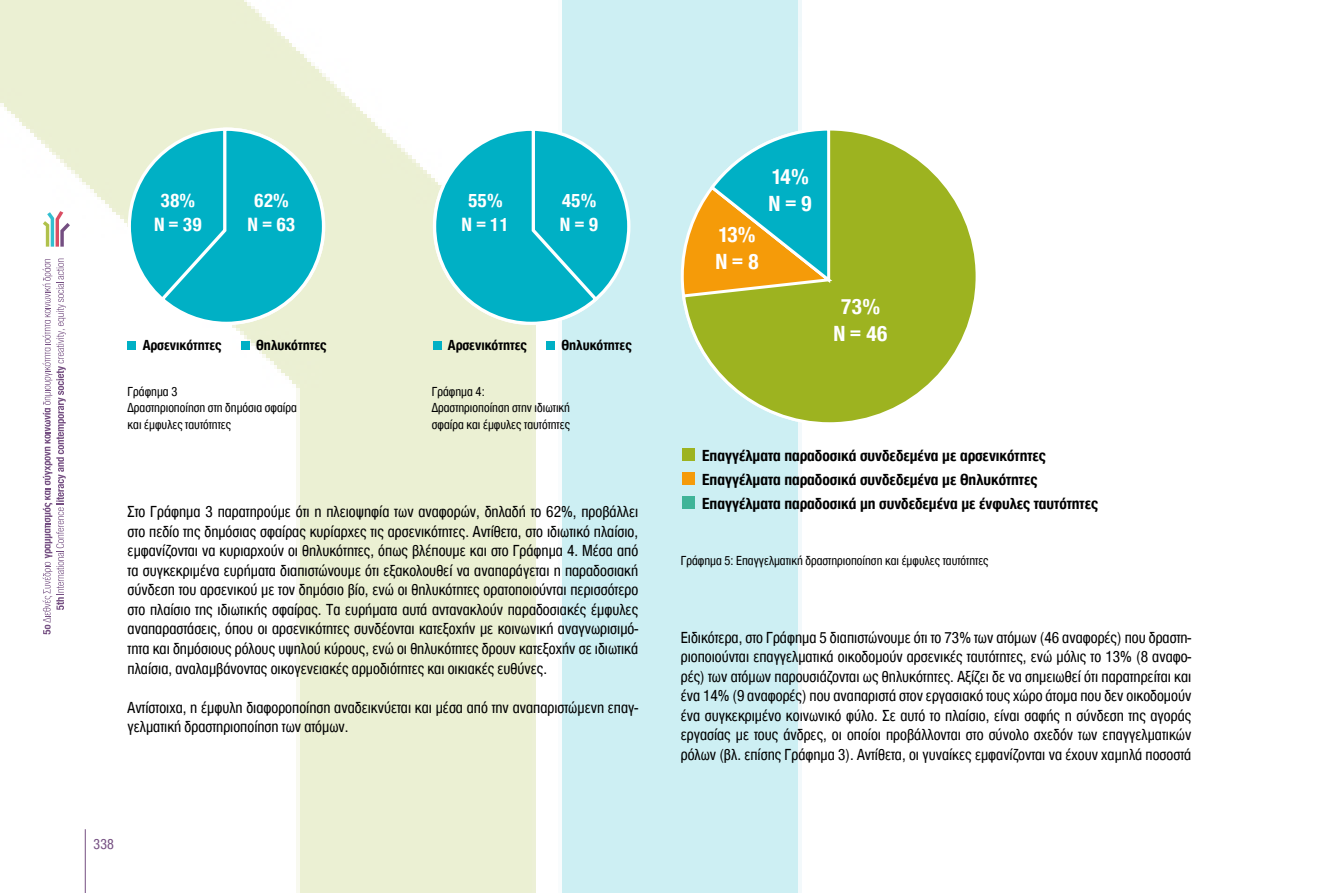
<style>
.page{position:relative;width:1319px;height:893px;background:#fff}
.page>*{position:absolute;margin:0;border:0;box-sizing:border-box;transform-origin:0 0}
.t1{font:700 22.5px/27px "CF Helvetica Cond";letter-spacing:-.05em;color:#fff}
.t2{font:700 19.8px/23.7px "CF Helvetica Cond";color:#fff;text-align:center}
.t3{font:16.5px/19.5px "CF Helvetica Cond";color:#000;text-align:justify}
.t4{font:700 16.5px/24px "CF Helvetica Cond";color:#000}
.t5{font:700 15px "CF Helvetica Cond";color:#000}
.t6{font:15px "CF Helvetica Cond";color:#532463}
.t7{font:13.5px/16.5px "CF Helvetica Cond";color:#000}
</style>
<div class="page">
<img style="left:0;top:0;width:802px;height:893px">
<div style="left:129px;top:129px;width:194px;height:194px;background:#00b0c5;border-radius:50%"></div>
<svg style="left:158px;top:126px;width:169px;height:201px"></svg>
<div style="left:128px;top:342px;width:8px;height:8px;background:#00b0c5"></div>
<div style="left:241px;top:342px;width:8px;height:8px;background:#00b0c5"></div>
<div style="left:434px;top:129px;width:194px;height:194px;background:#00b0c5;border-radius:50%"></div>
<svg style="left:431px;top:126px;width:169px;height:201px"></svg>
<div style="left:433px;top:342px;width:8px;height:8px;background:#00b0c5"></div>
<div style="left:546px;top:342px;width:9px;height:8px;background:#00b0c5"></div>
<svg style="left:680px;top:126px;width:296px;height:301px"></svg>
<svg style="left:708px;top:126px;width:123px;height:160px;background:#79b794"></svg>
<div style="left:682px;top:448px;width:12px;height:13px;background:#9db320"></div>
<div style="left:682px;top:472px;width:12px;height:13px;background:#f59b09"></div>
<div style="left:682px;top:496px;width:12px;height:13px;background:#3fb498"></div>
<p class="t2" style="left:154px;top:189px;width:49px">38%<br>N = 39</p>
<p class="t2" style="left:247px;top:189px;width:49px">62%<br>N = 63</p>
<p class="t2" style="left:461px;top:189px;width:49px">55%<br>N = 11</p>
<p class="t2" style="left:560px;top:189px;width:40px;text-align:left">45%<br>N = 9</p>
<p class="t5" style="left:143px;top:337px;width:80px">Aρσενικότητες</p>
<p class="t5" style="left:256px;top:337px;width:72px">Θηλυκότητες</p>
<p class="t7" style="left:128px;top:383px;width:171px">Γράφημα 3<br>Δραστηριοποίηση στη δημόσια σφαίρα και έμφυλες ταυτότητες</p>
<p class="t5" style="left:448px;top:337px;width:80px">Aρσενικότητες</p>
<p class="t5" style="left:561px;top:337px;width:72px">Θηλυκότητες</p>
<p class="t7" style="left:432px;top:383px;width:140px">Γράφημα 4:<br>Δραστηριοποίηση στην ιδιωτική σφαίρα και έμφυλες ταυτότητες</p>
<p class="t3" style="left:128px;top:502px;width:512px">Στο Γράφημα 3 παρατηρούμε ότι η πλειοψηφία των αναφορών, δηλαδή το 62%, προβάλλει στο πεδίο της δημόσιας σφαίρας κυρίαρχες τις αρσενικότητες. Αντίθετα, στο ιδιωτικό πλαίσιο, εμφανίζονται να κυριαρχούν οι θηλυκότητες, όπως βλέπουμε και στο Γράφημα 4. Μέσα από τα συγκεκριμένα ευρήματα διαπιστώνουμε ότι εξακολουθεί να αναπαράγεται η παραδοσιακή σύνδεση του αρσενικού με τον δημόσιο βίο, ενώ οι θηλυκότητες ορατοποιούνται περισσότερο στο πλαίσιο της ιδιωτικής σφαίρας. Τα ευρήματα αυτά αντανακλούν παραδοσιακές έμφυλες αναπαραστάσεις, όπου οι αρσενικότητες συνδέονται κατεξοχήν με κοινωνική αναγνωρισιμό&shy;τητα και δημόσιους ρόλους υψηλού κύρους, ενώ οι θηλυκότητες δρουν κατεξοχήν σε ιδιωτικά πλαίσια, αναλαμβάνοντας οικογενειακές αρμοδιότητες και οικιακές ευθύνες.</p>
<p class="t3" style="left:128px;top:697px;width:512px">Αντίστοιχα, η έμφυλη διαφοροποίηση αναδεικνύεται και μέσα από την αναπαριστώμενη επαγ&shy;γελματική δραστηριοποίηση των ατόμων.</p>
<p class="t6" style="left:94px;top:836px;width:22px">338</p>
<h1 class="t1" style="left:715px;top:222px;width:45px">13%<br>N = 8</h1>
<h1 class="t1" style="left:768px;top:163px;width:45px">14%<br>N = 9</h1>
<h1 class="t1" style="left:833px;top:293px;width:56px;text-align:center">73%<br>N = 46</h1>
<p class="t4" style="left:702px;top:443px;width:397px">Επαγγέλματα παραδοσικά συνδεδεμένα με αρσενικότητες<br>Επαγγέλματα παραδοσικά συνδεδεμένα με Θηλυκότητες<br>Επαγγέλματα παραδοσικά μη συνδεδεμένα με ένφυλες ταυτότητες</p>
<p class="t7" style="left:680px;top:552px;width:309px">Γράφημα 5: Επαγγελματική δραστηριοποίηση και έμφυλες ταυτότητες</p>
<p class="t3" style="left:680px;top:627px;width:512px">Ειδικότερα, στο Γράφημα 5 διαπιστώνουμε ότι το 73% των ατόμων (46 αναφορές) που δραστη&shy;ριοποιούνται επαγγελματικά οικοδομούν αρσενικές ταυτότητες, ενώ μόλις το 13% (8 αναφο&shy;ρές) των ατόμων παρουσιάζονται ως θηλυκότητες. Αξίζει δε να σημειωθεί ότι παρατηρείται και ένα 14% (9 αναφορές) που αναπαριστά στον εργασιακό τους χώρο άτομα που δεν οικοδομούν ένα συγκεκριμένο κοινωνικό φύλο. Σε αυτό το πλαίσιο, είναι σαφής η σύνδεση της αγοράς εργασίας με τους άνδρες, οι οποίοι προβάλλονται στο σύνολο σχεδόν των επαγγελματικών ρόλων (βλ. επίσης Γράφημα 3). Αντίθετα, οι γυναίκες εμφανίζονται να έχουν χαμηλά ποσοστά</p>
</div>
